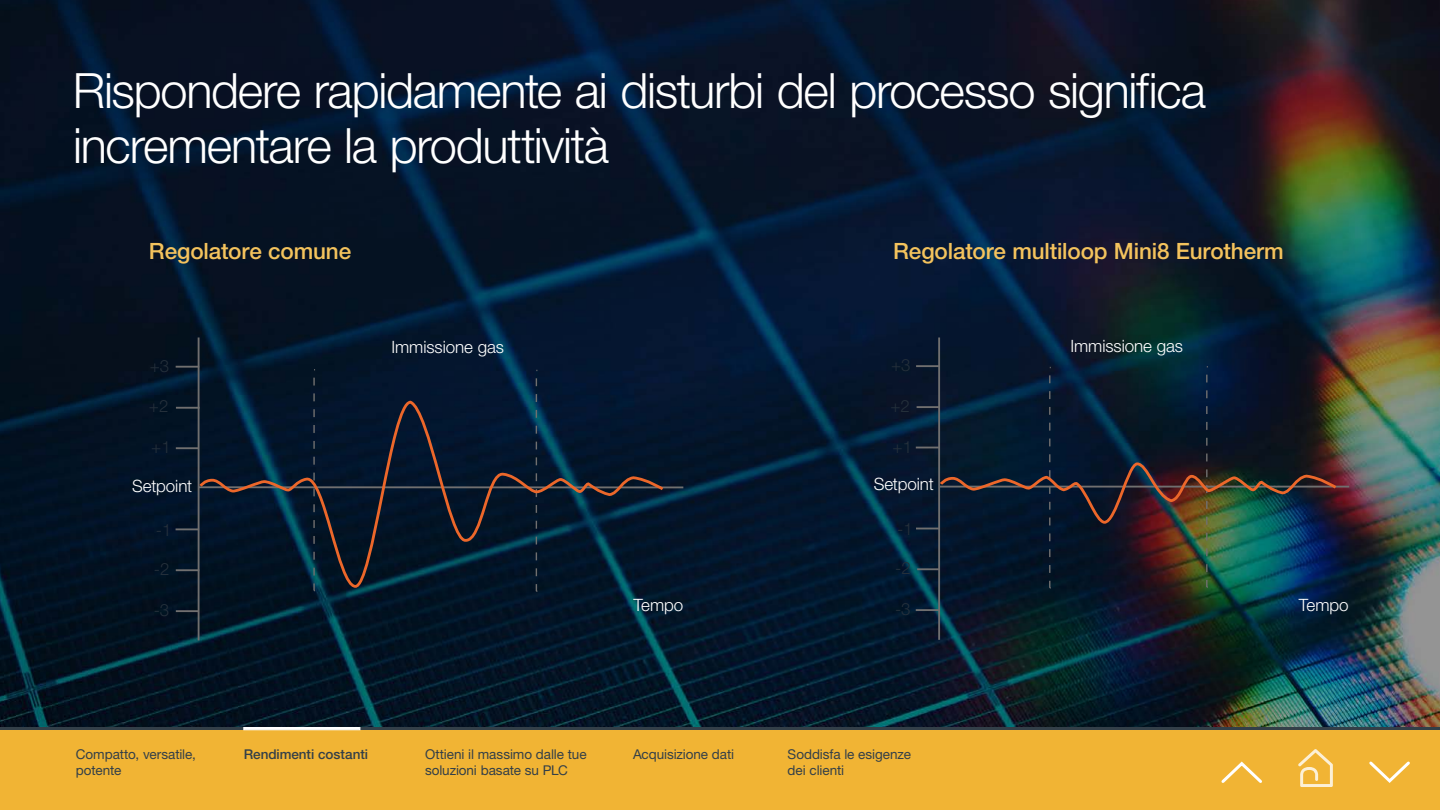
<style>
.page{position:relative;width:1440px;height:810px;background:#fff}
.page>*{position:absolute;margin:0;border:0;box-sizing:border-box;transform-origin:0 0}
.t1{font:300 48.75px/54.8px "Helvetica Neue LT Std";letter-spacing:-.025em;color:#fff}
.t2{font:500 22.5px "Helvetica Neue LT Std";letter-spacing:-.005em;color:#f4c35d}
.t3{font:300 17.02px "Helvetica Neue LT Std";letter-spacing:-.005em;color:#fff}
.t4{font:300 16.88px "Helvetica Neue LT Std";color:#25303b}
.t5{font:13.5px/15.8px "Helvetica Neue LT Std";letter-spacing:-.005em;color:#333f48}
.t6{font:500 13.5px "Helvetica Neue LT Std";letter-spacing:-.005em;color:#333f48}
</style>
<div class="page">
<div style="left:0;top:726px;width:1440px;height:84px;background:#f1b434"></div>
<svg style="left:0;top:726px;width:1440px;height:4px;background:#2b3942"></svg>
<svg style="left:1298px;top:749px;width:35px;height:38px"></svg>
<svg style="left:244px;top:726px;width:116px;height:4px"></svg>
<svg style="left:1369px;top:761px;width:41px;height:22px"></svg>
<svg style="left:1221px;top:761px;width:41px;height:22px"></svg>
<img style="left:0;top:0;width:1440px;height:726px">
<hr style="left:199px;top:486px;width:484px;height:2px;background:#706f6f">
<svg style="left:536px;top:378px;width:1px;height:214px"></svg>
<hr style="left:198px;top:338px;width:2px;height:302px;background:#706f6f">
<svg style="left:313px;top:378px;width:2px;height:213px"></svg>
<svg style="left:199px;top:399px;width:466px;height:191px;background:#0a1b2e"></svg>
<hr style="left:176px;top:366px;width:23px;height:2px;background:#706f6f">
<hr style="left:176px;top:407px;width:24px;height:2px;background:#706f6f">
<hr style="left:176px;top:447px;width:23px;height:2px;background:#706f6f">
<hr style="left:176px;top:528px;width:23px;height:2px;background:#706f6f">
<hr style="left:176px;top:569px;width:23px;height:2px;background:#706f6f">
<hr style="left:176px;top:610px;width:23px;height:2px;background:#706f6f">
<hr style="left:939px;top:486px;width:410px;height:2px;background:#706f6f">
<hr style="left:938px;top:338px;width:2px;height:302px;background:#706f6f">
<hr style="left:916px;top:365px;width:24px;height:2px;background:#706f6f">
<hr style="left:916px;top:609px;width:23px;height:2px;background:#706f6f">
<img style="left:916px;top:375px;width:422px;height:214px">
<h1 class="t1" style="left:73px;top:62px;width:1135px">Rispondere rapidamente ai disturbi del processo significa incrementare la produttività</h1>
<h2 class="t2" style="left:149px;top:238px;width:204px">Regolatore comune</h2>
<h2 class="t2" style="left:893px;top:238px;width:392px">Regolatore multiloop Mini8 Eurotherm</h2>
<p class="t3" style="left:392px;top:336px;width:114px">Immissione gas</p>
<p class="t3" style="left:1071px;top:336px;width:114px">Immissione gas</p>
<p class="t4" style="left:150px;top:355px;width:21px">+3</p>
<p class="t4" style="left:891px;top:355px;width:21px">+3</p>
<p class="t4" style="left:149px;top:396px;width:21px">+2</p>
<p class="t4" style="left:890px;top:395px;width:21px">+2</p>
<p class="t4" style="left:151px;top:437px;width:21px">+1</p>
<p class="t4" style="left:893px;top:436px;width:21px">+1</p>
<p class="t3" style="left:132px;top:476px;width:62px">Setpoint</p>
<p class="t3" style="left:874px;top:474px;width:62px">Setpoint</p>
<p class="t4" style="left:156px;top:520px;width:17px">-1</p>
<p class="t4" style="left:154px;top:559px;width:17px">-2</p>
<p class="t4" style="left:897px;top:519px;width:17px">-1</p>
<p class="t4" style="left:895px;top:558px;width:17px">-2</p>
<p class="t4" style="left:154px;top:599px;width:17px">-3</p>
<p class="t3" style="left:633px;top:595px;width:51px">Tempo</p>
<p class="t4" style="left:895px;top:598px;width:17px">-3</p>
<p class="t3" style="left:1299px;top:594px;width:51px">Tempo</p>
<p class="t5" style="left:76px;top:746px;width:122px">Compatto, versatile,</p>
<p class="t6" style="left:244px;top:746px;width:126px">Rendimenti costanti</p>
<p class="t5" style="left:76px;top:762px;width:47px">potente</p>
<p class="t5" style="left:425px;top:746px;width:163px">Ottieni il massimo dalle tue soluzioni basate su PLC</p>
<p class="t5" style="left:633px;top:746px;width:103px">Acquisizione dati</p>
<p class="t5" style="left:788px;top:746px;width:125px">Soddisfa le esigenze dei clienti</p>
</div>
